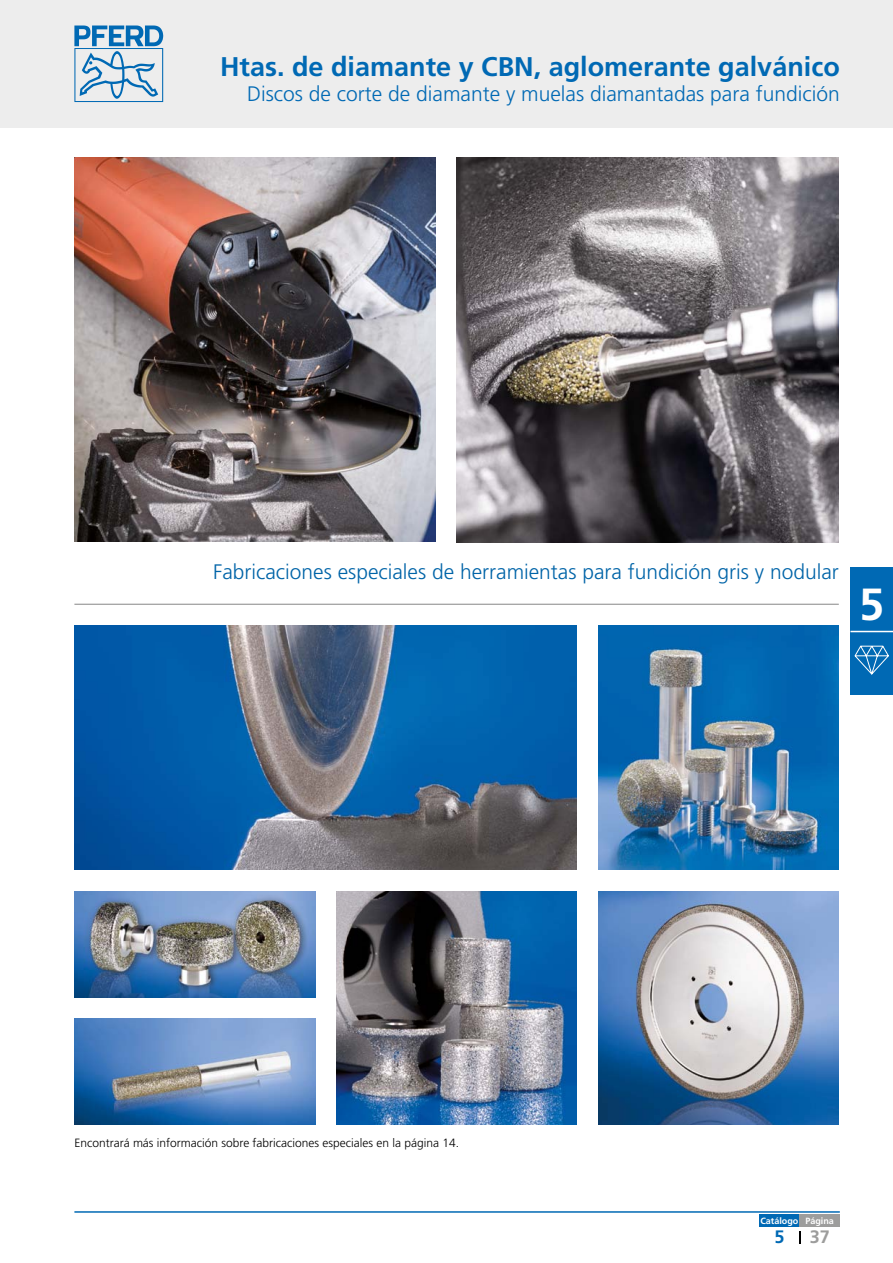
<style>
.page{position:relative;width:893px;height:1263px;background:#fff}
.page>*{position:absolute;margin:0;border:0;box-sizing:border-box;transform-origin:0 0}
.t1{font:700 45px "Frutiger LT Pro";color:#fff}
.t2{font:700 27px "Frutiger LT Pro";color:#0069b4}
.t3{font:300 21px "Frutiger LT Pro";color:#0064a8}
.t4{font:300 21px "Frutiger LT Pro";color:#0069b4}
.t5{font:700 18px "Frutiger LT Pro";color:#9d9d9c}
.t6{font:700 18px "Frutiger LT Pro";color:#0069b4}
.t7{font:300 12px "Frutiger LT Pro";color:#000}
.t8{font:700 9px "Frutiger LT Pro";color:#fff}
</style>
<div class="page">
<hr style="left:74px;top:1211px;width:766px;height:2px;background:#0069b4">
<div style="left:0;top:0;width:893px;height:128px;background:#ededed"></div>
<img style="left:457px;top:157px;width:382px;height:385px">
<img style="left:74px;top:157px;width:361px;height:384px">
<hr style="left:74px;top:604px;width:765px;height:1px;background:#878787">
<img style="left:74px;top:891px;width:241px;height:106px">
<img style="left:74px;top:1019px;width:241px;height:106px">
<img style="left:336px;top:891px;width:241px;height:234px">
<img style="left:598px;top:891px;width:241px;height:234px">
<img style="left:74px;top:626px;width:503px;height:243px">
<img style="left:598px;top:626px;width:241px;height:243px">
<svg style="left:74px;top:26px;width:89px;height:76px"></svg>
<svg style="left:799px;top:1231px;width:1px;height:12px"></svg>
<div style="left:850px;top:568px;width:43px;height:127px;background:#0069b4"></div>
<hr style="left:850px;top:631px;width:43px;height:1px;background:#fff">
<svg style="left:855px;top:646px;width:34px;height:29px"></svg>
<div style="left:759px;top:1214px;width:40px;height:13px;background:#0069b4"></div>
<div style="left:799px;top:1214px;width:41px;height:13px;background:#9d9d9c"></div>
<h2 class="t2" style="left:220px;top:50px;width:621px">Htas. de diamante y CBN, aglomerante galvánico</h2>
<h3 class="t4" style="left:247px;top:81px;width:594px">Discos de corte de diamante y muelas diamantadas para fundición</h3>
<h3 class="t3" style="left:213px;top:559px;width:627px">Fabricaciones especiales de herramientas para fundición gris y nodular</h3>
<h1 class="t1" style="left:859px;top:578px;width:27px">5</h1>
<p class="t7" style="left:74px;top:1135px;width:386px">Encontrará más información sobre fabricaciones especiales en la página 14.</p>
<p class="t8" style="left:760px;top:1216px;width:75px">Catálogo Página</p>
<h3 class="t6" style="left:774px;top:1226px;width:12px">5</h3>
<h3 class="t5" style="left:810px;top:1226px;width:22px">37</h3>
</div>
